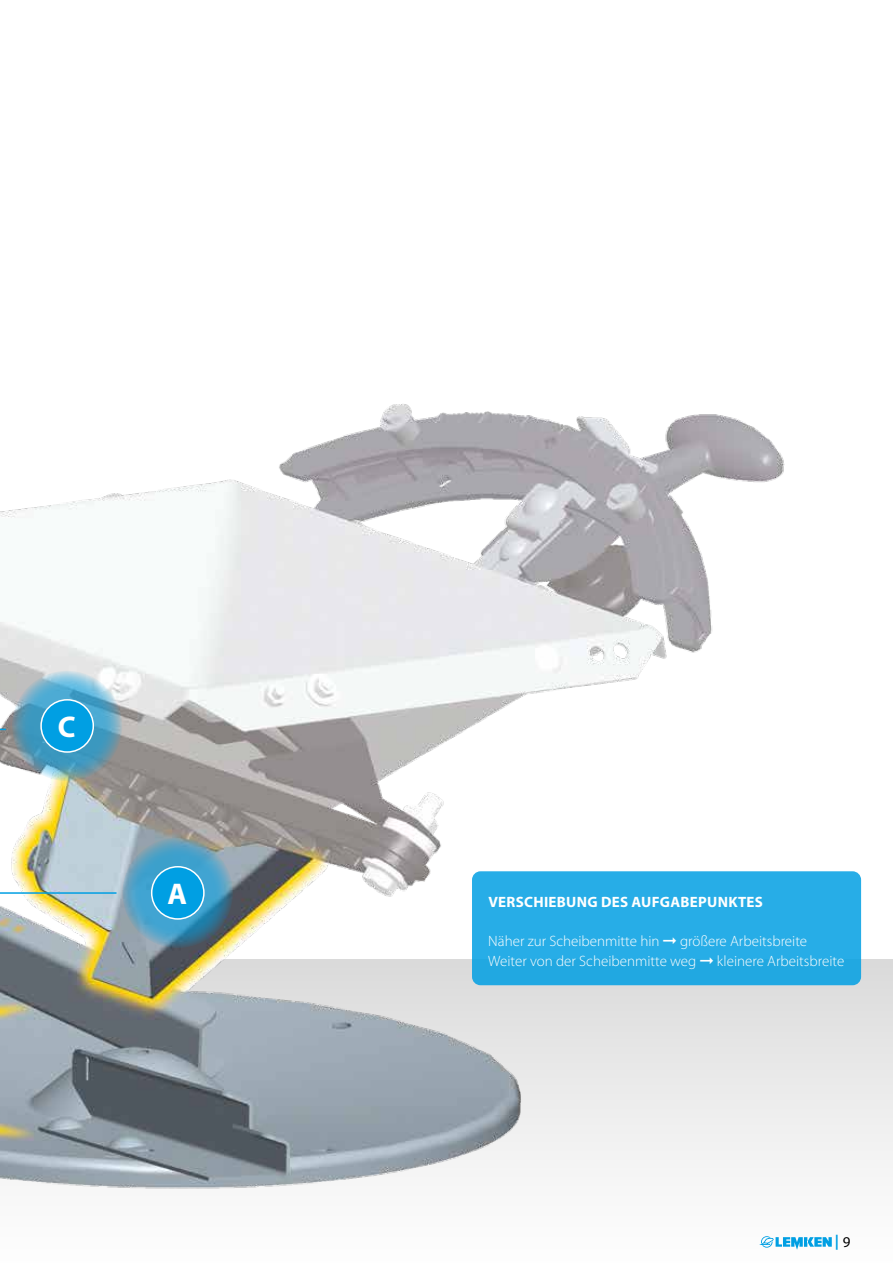
<style>
.page{position:relative;width:893px;height:1263px;background:#fff}
.page>*{position:absolute;margin:0;border:0;box-sizing:border-box;transform-origin:0 0}
.t1{font:700 30px "Myriad Pro";color:#fff}
.t2{font:300 15px/19.5px "Myriad Pro";color:#fff}
.t3{font:700 15px "Myriad Pro";letter-spacing:.02em;color:#fff}
.t4{font:700 15px "Myriad Pro";color:#009fe3}
.s1{font-weight:400;color:#000}
</style>
<div class="page">
<div style="left:0;top:960px;width:893px;height:303px;background:linear-gradient(to bottom,#dbdbdb,#fff)"></div>
<img style="left:0;top:404px;width:791px;height:805px">
<div style="left:472px;top:871px;width:389px;height:114px;background:#27ade7;border-radius:9px"></div>
<svg style="left:122px;top:837px;width:111px;height:111px"></svg>
<div style="left:152px;top:867px;width:52px;height:52px;background:#009fe3;border-radius:50%"></div>
<div style="left:151px;top:866px;width:54px;height:54px;border:2px solid #fff;border-radius:50%"></div>
<img style="left:0;top:631px;width:118px;height:263px">
<svg style="left:759px;top:1236px;width:73px;height:13px"></svg>
<h1 class="t1" style="left:58px;top:707px;width:19px">C</h1>
<h1 class="t1" style="left:167px;top:874px;width:21px">A</h1>
<p class="t3" style="left:488px;top:892px;width:276px">VERSCHIEBUNG DES AUFGABEPUNKTES</p>
<p class="t2" style="left:488px;top:931px;width:357px">Näher zur Scheibenmitte hin ➞ größere Arbeitsbreite<br>Weiter von der Scheibenmitte weg ➞ kleinere Arbeitsbreite</p>
<p class="t4" style="left:835px;top:1231px;width:17px">|<span class="s1">9</span></p>
</div>
